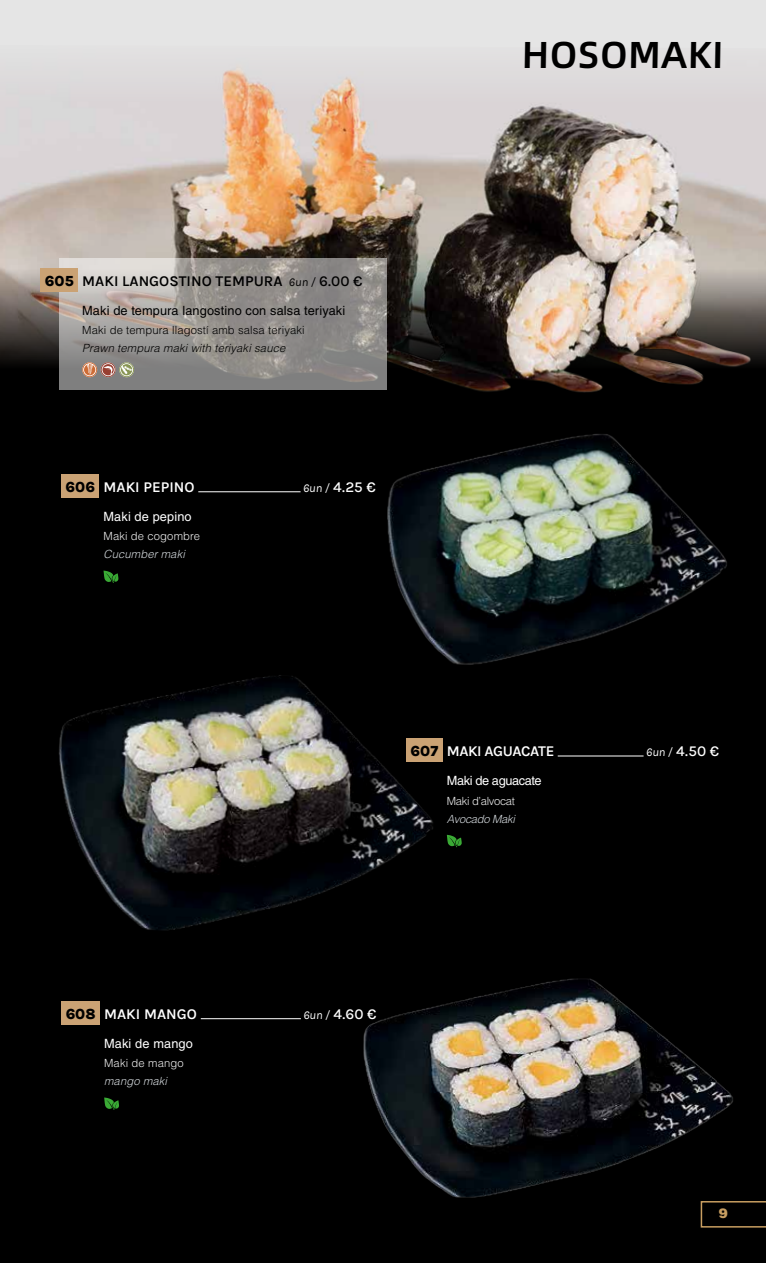
<style>
.page{position:relative;width:766px;height:1263px;background:#fff}
.page>*{position:absolute;margin:0;border:0;box-sizing:border-box;transform-origin:0 0}
.t1{font:500 37.5px "Alibaba Sans";color:#000}
.t2{font:600 15px "Karla";color:#000}
.t3{font:500 15px "Karla";color:#fff}
.t4{font:600 15px "Karla";color:#fff}
.t5{font:800 15px "Karla";color:#000}
.t6{font:600 15px "Karla";letter-spacing:-.03em;color:#fff}
.t7{font:900 13.5px "Helvetica LT Std";color:#c89e61}
.t8{font:12.75px "Helvetica LT Std";letter-spacing:.01em;color:#000}
.t9{font:12.75px "Helvetica LT Std";letter-spacing:.01em;color:#fff}
.t10{font:12.75px "Helvetica LT Std";letter-spacing:-.03em;color:#fff}
.t11{font:300 11.25px "Helvetica LT Std";letter-spacing:.01em;color:#000}
.t12{font:italic 300 11.25px "Helvetica LT Std";letter-spacing:.01em;color:#000}
.t13{font:300 11.25px "Helvetica LT Std";letter-spacing:.01em;color:#ededed}
.t14{font:italic 300 11.25px "Helvetica LT Std";letter-spacing:.01em;color:#d1d6da}
.t15{font:300 11.25px "Helvetica LT Std";letter-spacing:-.03em;color:#ededed}
.t16{font:italic 300 11.25px "Helvetica LT Std";letter-spacing:-.03em;color:#d1d6da}
.s1{font-weight:400;font-style:italic;font-size:12px}
.s2{font-weight:500}
</style>
<div class="page">
<div style="left:0;top:0;width:765px;height:1263px;background:#000"></div>
<div style="left:0;top:0;width:765px;height:438px;background:#e5e5e5"></div>
<div style="left:0;top:396px;width:765px;height:42px;background:#000"></div>
<hr style="left:198px;top:491px;width:102px;height:1px;background:#fff">
<svg style="left:103px;top:571px;width:15px;height:12px"></svg>
<div style="left:61px;top:474px;width:38px;height:24px;background:#caa274"></div>
<img style="left:365px;top:402px;width:385px;height:263px">
<img style="left:59px;top:646px;width:391px;height:285px">
<hr style="left:557px;top:756px;width:86px;height:1px;background:#fff">
<svg style="left:446px;top:835px;width:15px;height:12px"></svg>
<div style="left:406px;top:738px;width:36px;height:24px;background:#caa274"></div>
<hr style="left:201px;top:1018px;width:100px;height:1px;background:#fff">
<svg style="left:104px;top:1097px;width:15px;height:13px"></svg>
<div style="left:61px;top:1001px;width:39px;height:23px;background:#caa274"></div>
<img style="left:363px;top:978px;width:370px;height:220px">
<img style="left:0;top:64px;width:765px;height:332px">
<svg style="left:60px;top:259px;width:327px;height:131px"></svg>
<svg style="left:82px;top:362px;width:52px;height:15px"></svg>
<div style="left:41px;top:268px;width:37px;height:24px;background:#caa274"></div>
<svg style="left:700px;top:1201px;width:65px;height:26px"></svg>
<h1 class="t1" style="left:521px;top:32px;width:204px">HOSOMAKI</h1>
<p class="t5" style="left:45px;top:271px;width:30px">605</p>
<p class="t2" style="left:82px;top:271px;width:282px">MAKI LANGOSTINO TEMPURA <span class="s1">6un /</span> <span class="s2">6.00 €</span></p>
<p class="t8" style="left:82px;top:303px;width:264px">Maki de tempura langostino con salsa teriyaki</p>
<p class="t11" style="left:82px;top:323px;width:224px">Maki de tempura llagostí amb salsa teriyaki</p>
<p class="t12" style="left:82px;top:341px;width:204px">Prawn tempura maki with teriyaki sauce</p>
<p class="t5" style="left:66px;top:477px;width:31px">606</p>
<p class="t4" style="left:103px;top:477px;width:92px">MAKI PEPINO</p>
<p class="t3" style="left:303px;top:477px;width:74px"><span class="s1">6un /</span> 4.25 €</p>
<p class="t9" style="left:103px;top:509px;width:90px">Maki de pepino</p>
<p class="t13" style="left:103px;top:529px;width:98px">Maki de cogombre</p>
<p class="t14" style="left:103px;top:547px;width:83px">Cucumber maki</p>
<p class="t5" style="left:410px;top:741px;width:29px">607</p>
<p class="t6" style="left:446px;top:741px;width:109px">MAKI AGUACATE</p>
<p class="t3" style="left:646px;top:741px;width:74px"><span class="s1">6un /</span> 4.50 €</p>
<p class="t10" style="left:446px;top:773px;width:96px">Maki de aguacate</p>
<p class="t15" style="left:446px;top:793px;width:70px">Maki d’alvocat</p>
<p class="t16" style="left:446px;top:811px;width:69px">Avocado Maki</p>
<p class="t5" style="left:66px;top:1004px;width:31px">608</p>
<p class="t4" style="left:104px;top:1004px;width:94px">MAKI MANGO</p>
<p class="t3" style="left:303px;top:1004px;width:74px"><span class="s1">6un /</span> 4.60 €</p>
<p class="t9" style="left:104px;top:1036px;width:90px">Maki de mango</p>
<p class="t13" style="left:104px;top:1056px;width:81px">Maki de mango</p>
<p class="t14" style="left:104px;top:1074px;width:64px">mango maki</p>
<p class="t7" style="left:718px;top:1204px;width:11px">9</p>
</div>
